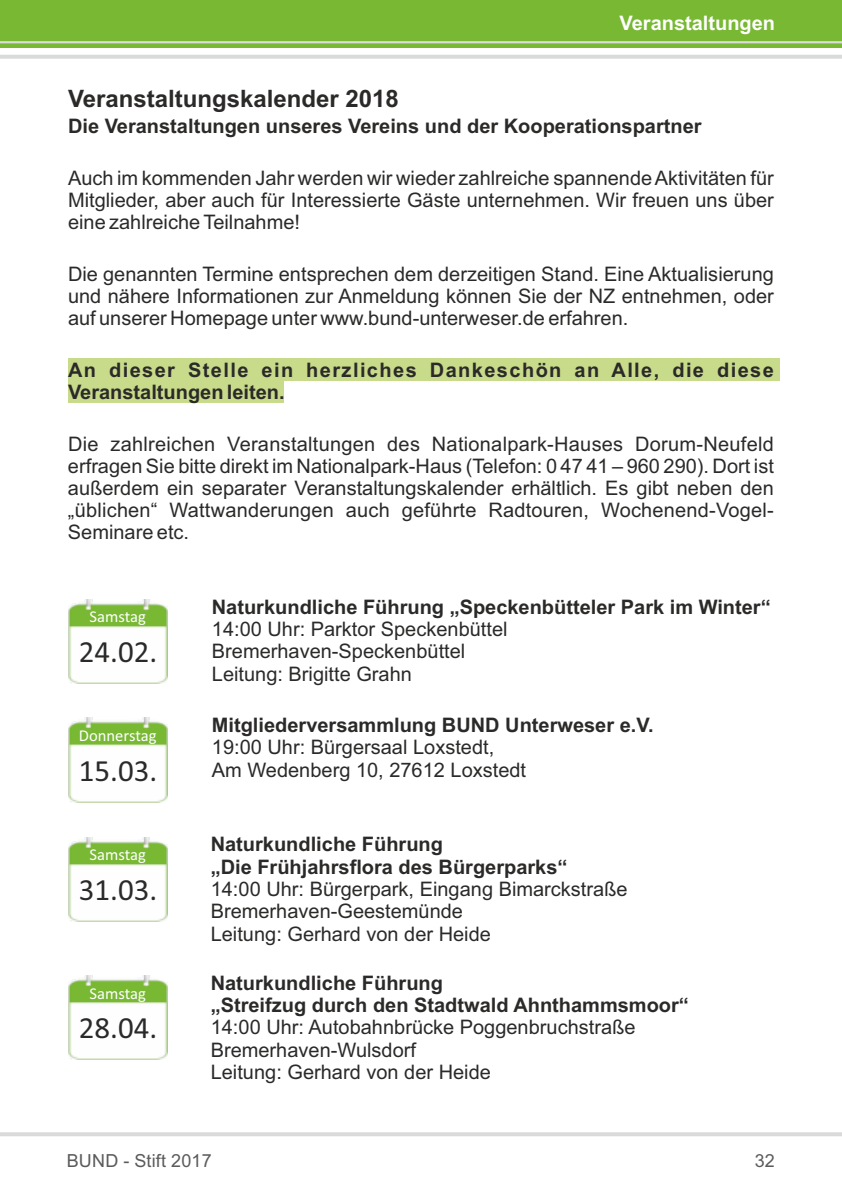
<style>
.page{position:relative;width:842px;height:1191px;background:#fff}
.page>*{position:absolute;margin:0;border:0;box-sizing:border-box;transform-origin:0 0}
.t1{font:31px "Calibri";color:#2b2a29}
.t2{font:700 24px "Arial";color:#2b2a29}
.t3{font:20px/22px "Arial";color:#2b2a29}
.t4{font:700 20px/22.4px "Arial";color:#2b2a29}
.t5{font:700 20px/22px "Arial";letter-spacing:.07em;color:#2b2a29}
.t6{font:700 20px "Arial";color:#fefefe}
.t7{font:18px "Arial";letter-spacing:.01em;color:#5b5b5b}
.t8{font:16.6px "Calibri";color:#fefefe}
</style>
<div class="page">
<div style="left:0;top:0;width:842px;height:48px;background:#78b833"></div>
<hr style="left:0;top:41px;width:842px;height:2px;background:#d9dada">
<hr style="left:0;top:55px;width:842px;height:4px;background:#d9dada">
<hr style="left:0;top:1132px;width:842px;height:4px;background:#d9dada">
<div style="left:68px;top:359px;width:711px;height:22px;background:#c8db8a"></div>
<div style="left:68px;top:381px;width:215px;height:22px;background:#c8db8a"></div>
<img style="left:68px;top:599px;width:99px;height:84px">
<img style="left:68px;top:717px;width:99px;height:85px">
<img style="left:68px;top:837px;width:99px;height:84px">
<img style="left:68px;top:975px;width:99px;height:85px">
<p class="t6" style="left:620px;top:16px;width:157px">Veranstaltungen</p>
<p class="t2" style="left:68px;top:89px;width:332px">Veranstaltungskalender 2018</p>
<p class="t4" style="left:68px;top:116px;width:635px">Die Veranstaltungen unseres Vereins und der Kooperationspartner</p>
<p class="t3" style="left:68px;top:169px;width:707px;text-align:justify">Auch im kommenden Jahr werden wir wieder zahlreiche spannende Aktivitäten für Mitglieder, aber auch für Interessierte Gäste unternehmen. Wir freuen uns über eine zahlreiche Teilnahme!</p>
<p class="t3" style="left:68px;top:265px;width:707px;text-align:justify">Die genannten Termine entsprechen dem derzeitigen Stand. Eine Aktualisierung und nähere Informationen zur Anmeldung können Sie der NZ entnehmen, oder auf unserer Homepage unter www.bund-unterweser.de erfahren.</p>
<p class="t5" style="left:68px;top:361px;width:707px">An dieser Stelle ein herzliches Dankeschön an Alle, die diese<br>Veranstaltungen leiten.</p>
<p class="t3" style="left:68px;top:435px;width:707px;text-align:justify">Die zahlreichen Veranstaltungen des Nationalpark-Hauses Dorum-Neufeld erfragen Sie bitte direkt im Nationalpark-Haus (Telefon: 0 47 41 – 960 290). Dort ist außerdem ein separater Veranstaltungskalender erhältlich. Es gibt neben den „üblichen“ Wattwanderungen auch geführte Radtouren, Wochenend-Vogel-Seminare etc.</p>
<p class="t8" style="left:79px;top:606px;width:79px">Donnerstag</p>
<h1 class="t1" style="left:79px;top:638px;width:80px">24.02.</h1>
<p class="t8" style="left:89px;top:609px;width:58px">Samstag</p>
<p class="t8" style="left:79px;top:724px;width:79px">Donnerstag</p>
<h1 class="t1" style="left:79px;top:757px;width:80px">15.03.</h1>
<p class="t8" style="left:129px;top:728px;width:29px">stag</p>
<p class="t8" style="left:79px;top:844px;width:79px">Donnerstag</p>
<h1 class="t1" style="left:79px;top:876px;width:80px">31.03.</h1>
<p class="t8" style="left:89px;top:847px;width:58px">Samstag</p>
<p class="t8" style="left:79px;top:982px;width:79px">Donnerstag</p>
<h1 class="t1" style="left:79px;top:1015px;width:80px">28.04.</h1>
<p class="t8" style="left:89px;top:986px;width:58px">Samstag</p>
<p class="t4" style="left:212px;top:597px;width:560px">Naturkundliche Führung „Speckenbütteler Park im Winter“</p>
<p class="t3" style="left:212px;top:619px;width:297px">14:00 Uhr: Parktor Speckenbüttel<br>Bremerhaven-Speckenbüttel<br>Leitung: Brigitte Grahn</p>
<p class="t4" style="left:212px;top:715px;width:443px">Mitgliederversammlung BUND Unterweser e.V.</p>
<p class="t3" style="left:212px;top:738px;width:316px">19:00 Uhr: Bürgersaal Loxstedt,<br>Am Wedenberg 10, 27612 Loxstedt</p>
<p class="t4" style="left:211px;top:835px;width:358px">Naturkundliche Führung<br>„Die Frühjahrsflora des Bürgerparks“</p>
<p class="t3" style="left:211px;top:879px;width:418px">14:00 Uhr: Bürgerpark, Eingang Bimarckstraße<br>Bremerhaven-Geestemünde<br>Leitung: Gerhard von der Heide</p>
<p class="t4" style="left:211px;top:973px;width:480px">Naturkundliche Führung<br>„Streifzug durch den Stadtwald Ahnthammsmoor“</p>
<p class="t3" style="left:211px;top:1018px;width:426px">14:00 Uhr: Autobahnbrücke Poggenbruchstraße<br>Bremerhaven-Wulsdorf<br>Leitung: Gerhard von der Heide</p>
<p class="t7" style="left:67px;top:1153px;width:147px">BUND - Stift 2017</p>
<p class="t7" style="left:755px;top:1153px;width:22px">32</p>
</div>
